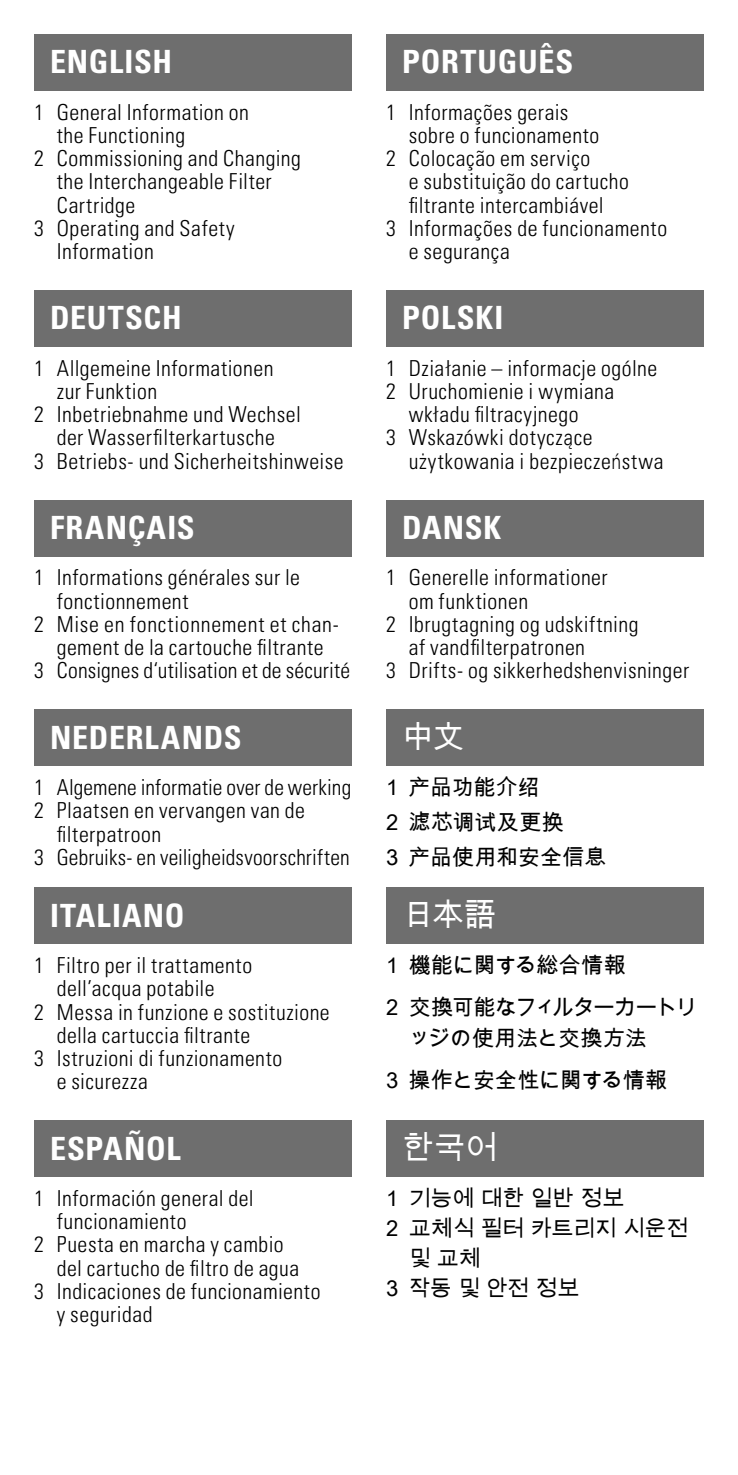
<style>
.page{position:relative;width:738px;height:1475px;background:#fff}
.page>*{position:absolute;margin:0;border:0;box-sizing:border-box;transform-origin:0 0}
.t1{font:700 condensed 32px "Univers LT Pro";letter-spacing:.025em;color:#fff}
.t2{font:32px "Arial Unicode MS";letter-spacing:-.02em;color:#fff}
.t3{font:300 condensed 22px "Univers LT Pro";letter-spacing:.025em;color:#000}
.t4{font:22px/34.8px "Arial Unicode MS";letter-spacing:-.015em;color:#000}
.t5{font:300 condensed 22px "Univers LT Pro";letter-spacing:.005em;color:#000}
.t6{font:22px/42px "Arial Unicode MS";letter-spacing:-.04em;color:#000}
.s1{font-family:"Univers LTCYR 45";font-stretch:normal}
</style>
<div class="page">
<div style="left:34px;top:34px;width:317px;height:57px;background:#6e6e6e"></div>
<div style="left:34px;top:290px;width:317px;height:57px;background:#6e6e6e"></div>
<div style="left:34px;top:500px;width:317px;height:56px;background:#6e6e6e"></div>
<div style="left:34px;top:709px;width:317px;height:57px;background:#6e6e6e"></div>
<div style="left:34px;top:887px;width:317px;height:57px;background:#6e6e6e"></div>
<div style="left:34px;top:1120px;width:317px;height:56px;background:#6e6e6e"></div>
<div style="left:386px;top:34px;width:317px;height:57px;background:#6e6e6e"></div>
<div style="left:386px;top:290px;width:317px;height:57px;background:#6e6e6e"></div>
<div style="left:386px;top:500px;width:317px;height:56px;background:#6e6e6e"></div>
<div style="left:386px;top:709px;width:317px;height:57px;background:#6e6e6e"></div>
<div style="left:386px;top:887px;width:317px;height:57px;background:#6e6e6e"></div>
<div style="left:386px;top:1120px;width:317px;height:56px;background:#6e6e6e"></div>
<h1 class="t1" style="left:50px;top:42px;width:123px">ENGLISH</h1>
<p class="t3" style="left:34px;top:97px;width:216px">1 General Information on</p>
<p class="t3" style="left:57px;top:120px;width:130px">the Functioning</p>
<p class="t3" style="left:34px;top:143px;width:268px">2 Commissioning and Changing</p>
<p class="t3" style="left:57px;top:167px;width:216px">the Interchangeable Filter</p>
<p class="t3" style="left:57px;top:190px;width:80px">Cartridge</p>
<p class="t3" style="left:34px;top:213px;width:202px">3 Operating and Safety</p>
<p class="t3" style="left:57px;top:236px;width:98px">Information</p>
<h1 class="t1" style="left:50px;top:298px;width:133px">DEUTSCH</h1>
<p class="t3" style="left:34px;top:353px;width:241px">1 Allgemeine Informationen</p>
<p class="t3" style="left:57px;top:376px;width:102px">zur Funktion</p>
<p class="t3" style="left:34px;top:399px;width:268px">2 Inbetriebnahme und Wechsel</p>
<p class="t3" style="left:57px;top:422px;width:219px">der Wasserfilterkartusche</p>
<p class="t3" style="left:34px;top:446px;width:311px">3 Betriebs- und Sicherheitshinweise</p>
<h1 class="t1" style="left:50px;top:508px;width:146px">FRANÇAIS</h1>
<p class="t3" style="left:34px;top:562px;width:267px">1 Informations générales sur le</p>
<p class="t3" style="left:57px;top:586px;width:133px">fonctionnement</p>
<p class="t3" style="left:34px;top:609px;width:306px">2 Mise en fonctionnement et chan-</p>
<p class="t3" style="left:57px;top:632px;width:268px">gement de la cartouche filtrante</p>
<p class="t3" style="left:34px;top:655px;width:317px">3 Consignes d‘utilisation et de sécurité</p>
<h1 class="t1" style="left:50px;top:717px;width:193px">NEDERLANDS</h1>
<p class="t5" style="left:34px;top:772px;width:318px">1 Algemene informatie over de werking</p>
<p class="t3" style="left:34px;top:795px;width:272px">2 Plaatsen en vervangen van de</p>
<p class="t3" style="left:57px;top:818px;width:106px">filterpatroon</p>
<p class="t5" style="left:34px;top:842px;width:317px">3 Gebruiks- en veiligheidsvoorschriften</p>
<h1 class="t1" style="left:50px;top:895px;width:136px">ITALIANO</h1>
<p class="t3" style="left:34px;top:950px;width:219px">1 Filtro per il trattamento</p>
<p class="t3" style="left:57px;top:973px;width:159px">dell’acqua potabile</p>
<p class="t3" style="left:34px;top:996px;width:297px">2 Messa in funzione e sostituzione</p>
<p class="t3" style="left:57px;top:1019px;width:195px">della cartuccia filtrante</p>
<p class="t3" style="left:34px;top:1043px;width:249px">3 Istruzioni di funzionamento</p>
<p class="t3" style="left:57px;top:1066px;width:93px">e sicurezza</p>
<h1 class="t1" style="left:50px;top:1128px;width:132px">ESPAÑOL</h1>
<p class="t3" style="left:34px;top:1183px;width:221px">1 Información general del</p>
<p class="t3" style="left:57px;top:1206px;width:131px">funcionamiento</p>
<p class="t3" style="left:34px;top:1229px;width:251px">2 Puesta en marcha y cambio</p>
<p class="t3" style="left:57px;top:1252px;width:244px">del cartucho de filtro de agua</p>
<p class="t3" style="left:34px;top:1275px;width:288px">3 Indicaciones de funcionamiento</p>
<p class="t3" style="left:57px;top:1299px;width:97px">y seguridad</p>
<h1 class="t1" style="left:402px;top:42px;width:172px">PORTUGUÊS</h1>
<p class="t3" style="left:386px;top:97px;width:184px">1 Informações gerais</p>
<p class="t3" style="left:408px;top:120px;width:192px">sobre o funcionamento</p>
<p class="t3" style="left:386px;top:143px;width:206px">2 Colocação em serviço</p>
<p class="t3" style="left:408px;top:167px;width:221px">e substituição do cartucho</p>
<p class="t3" style="left:408px;top:190px;width:196px">filtrante intercambiável</p>
<p class="t3" style="left:386px;top:213px;width:282px">3 Informações de funcionamento</p>
<p class="t3" style="left:408px;top:236px;width:103px">e segurança</p>
<h1 class="t1" style="left:402px;top:298px;width:103px">POLSKI</h1>
<p class="t3" style="left:386px;top:353px;width:272px">1 Działanie – informacje ogólne</p>
<p class="t3" style="left:386px;top:376px;width:229px">2 Uruchomienie i wymiana</p>
<p class="t3" style="left:408px;top:399px;width:171px">wkładu filtracyjnego</p>
<p class="t3" style="left:386px;top:422px;width:208px">3 Wskazówki dotycz<span class="s1">ą</span>ce</p>
<p class="t3" style="left:408px;top:446px;width:256px">u<span class="s1">ż</span>ytkowania i bezpiecze<span class="s1">ń</span>stwa</p>
<h1 class="t1" style="left:402px;top:508px;width:101px">DANSK</h1>
<p class="t3" style="left:386px;top:562px;width:223px">1 Generelle informationer</p>
<p class="t3" style="left:408px;top:586px;width:121px">om funktionen</p>
<p class="t3" style="left:386px;top:609px;width:254px">2 Ibrugtagning og udskiftning</p>
<p class="t3" style="left:408px;top:632px;width:178px">af vandfilterpatronen</p>
<p class="t3" style="left:386px;top:655px;width:304px">3 Drifts- og sikkerhedshenvisninger</p>
<h1 class="t2" style="left:402px;top:713px;width:64px">中文</h1>
<p class="t4" style="left:386px;top:769px;width:222px">1 产品功能介绍<br>2 滤芯调试及更换<br>3 产品使用和安全信息</p>
<h1 class="t2" style="left:402px;top:891px;width:95px">日本語</h1>
<p class="t6" style="left:386px;top:943px;width:313px">1 機能に関する総合情報<br>2 交換可能なフィルターカートリ</p>
<p class="t4" style="left:386px;top:1016px;width:282px;line-height:42px;text-align:center">ッジの使用法と交換方法<br>3 操作と安全性に関する情報</p>
<h1 class="t2" style="left:402px;top:1124px;width:97px">한국어</h1>
<p class="t4" style="left:386px;top:1179px;width:240px">1 기능에 대한 일반 정보</p>
<p class="t4" style="left:386px;top:1209px;width:304px">2 교체식 필터 카트리지 시운전</p>
<p class="t4" style="left:408px;top:1239px;width:74px">및 교체</p>
<p class="t4" style="left:386px;top:1269px;width:195px">3 작동 및 안전 정보</p>
</div>
